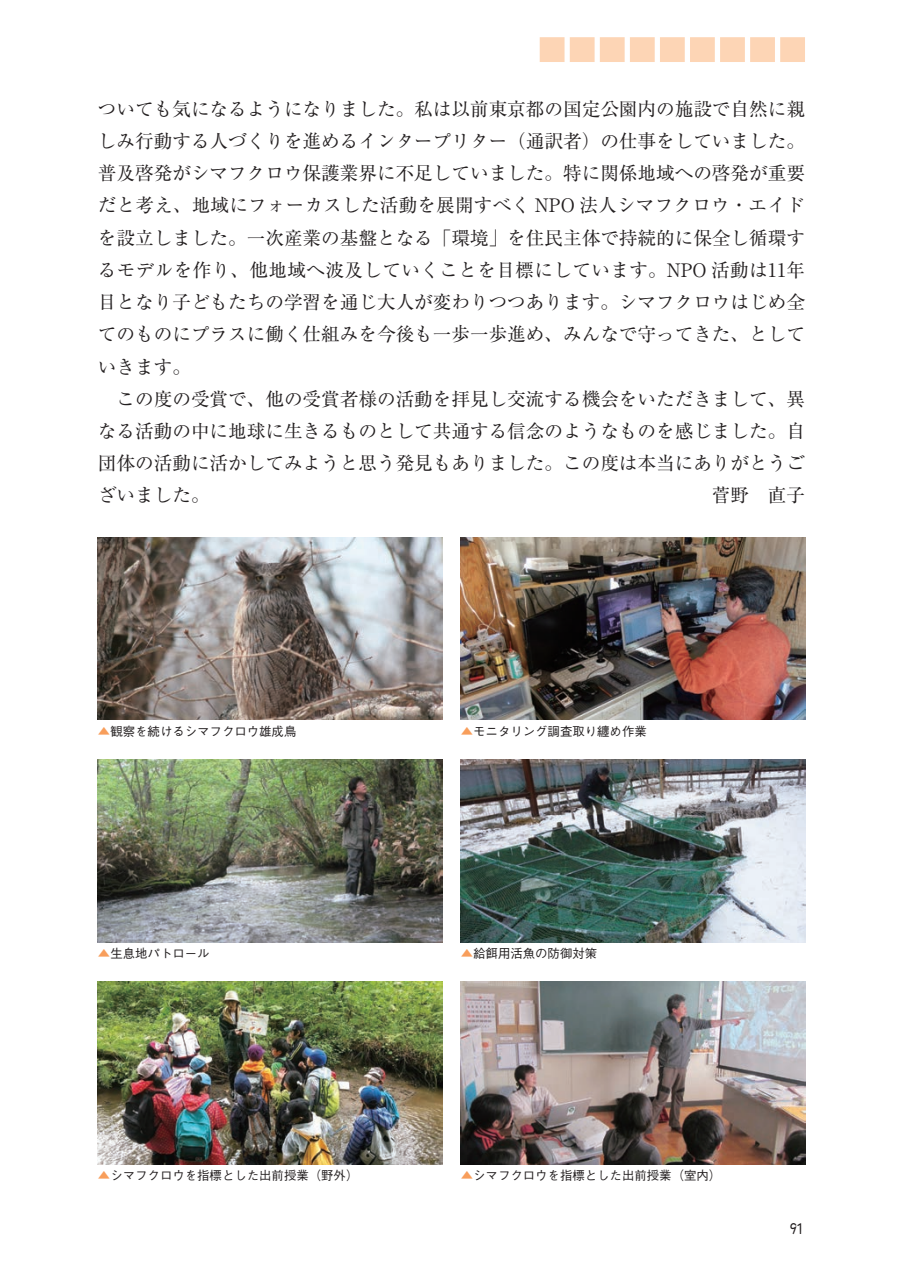
<style>
.page{position:relative;width:903px;height:1275px;background:#fff}
.page>*{position:absolute;margin:0;border:0;box-sizing:border-box;transform-origin:0 0}
.t1{font:18.55px/32.2px "Ryumin Pr 6 N";color:#231f20}
.t2{font:500 13.65px "Taka Hand Std";color:#231f20}
.t3{font:500 12.42px "Gothic BBB Pr 6 N";color:#231f20}
.s1{font-family:"Gothic BBB Pro";color:#f89e5b}
</style>
<div class="page">
<svg style="left:540px;top:37px;width:265px;height:25px"></svg>
<img style="left:98px;top:982px;width:344px;height:183px">
<img style="left:461px;top:982px;width:344px;height:183px">
<img style="left:98px;top:537px;width:344px;height:183px">
<img style="left:461px;top:537px;width:344px;height:183px">
<img style="left:98px;top:759px;width:344px;height:183px">
<img style="left:461px;top:759px;width:344px;height:183px">
<p class="t1" style="left:98px;top:92px;width:709px">ついても気になるようになりました。私は以前東京都の国定公園内の施設で自然に親しみ行動する人づくりを進めるインタープリター（通訳者）の仕事をしていました。普及啓発がシマフクロウ保護業界に不足していました。特に関係地域への啓発が重要だと考え、地域にフォーカスした活動を展開すべく NPO 法人シマフクロウ・エイドを設立しました。一次産業の基盤となる「環境」を住民主体で持続的に保全し循環するモデルを作り、他地域へ波及していくことを目標にしています。NPO 活動は11年目となり子どもたちの学習を通じ大人が変わりつつあります。シマフクロウはじめ全てのものにプラスに働く仕組みを今後も一歩一歩進め、みんなで守ってきた、としていきます。<br>　この度の受賞で、他の受賞者様の活動を拝見し交流する機会をいただきまして、異なる活動の中に地球に生きるものとして共通する信念のようなものを感じました。自団体の活動に活かしてみようと思う発見もありました。この度は本当にありがとうございました。</p>
<p class="t1" style="left:712px;top:478px;width:95px">菅野　直子</p>
<p class="t3" style="left:98px;top:721px;width:200px"><span class="s1">▲</span>観察を続けるシマフクロウ雄成鳥</p>
<p class="t3" style="left:461px;top:721px;width:188px"><span class="s1">▲</span>モニタリング調査取り纏め作業</p>
<p class="t3" style="left:98px;top:943px;width:113px"><span class="s1">▲</span>生息地パトロール</p>
<p class="t3" style="left:461px;top:943px;width:138px"><span class="s1">▲</span>給餌用活魚の防御対策</p>
<p class="t3" style="left:98px;top:1166px;width:262px"><span class="s1">▲</span>シマフクロウを指標とした出前授業（野外）</p>
<p class="t3" style="left:461px;top:1166px;width:262px"><span class="s1">▲</span>シマフクロウを指標とした出前授業（室内）</p>
<p class="t2" style="left:790px;top:1219px;width:15px">91</p>
</div>
